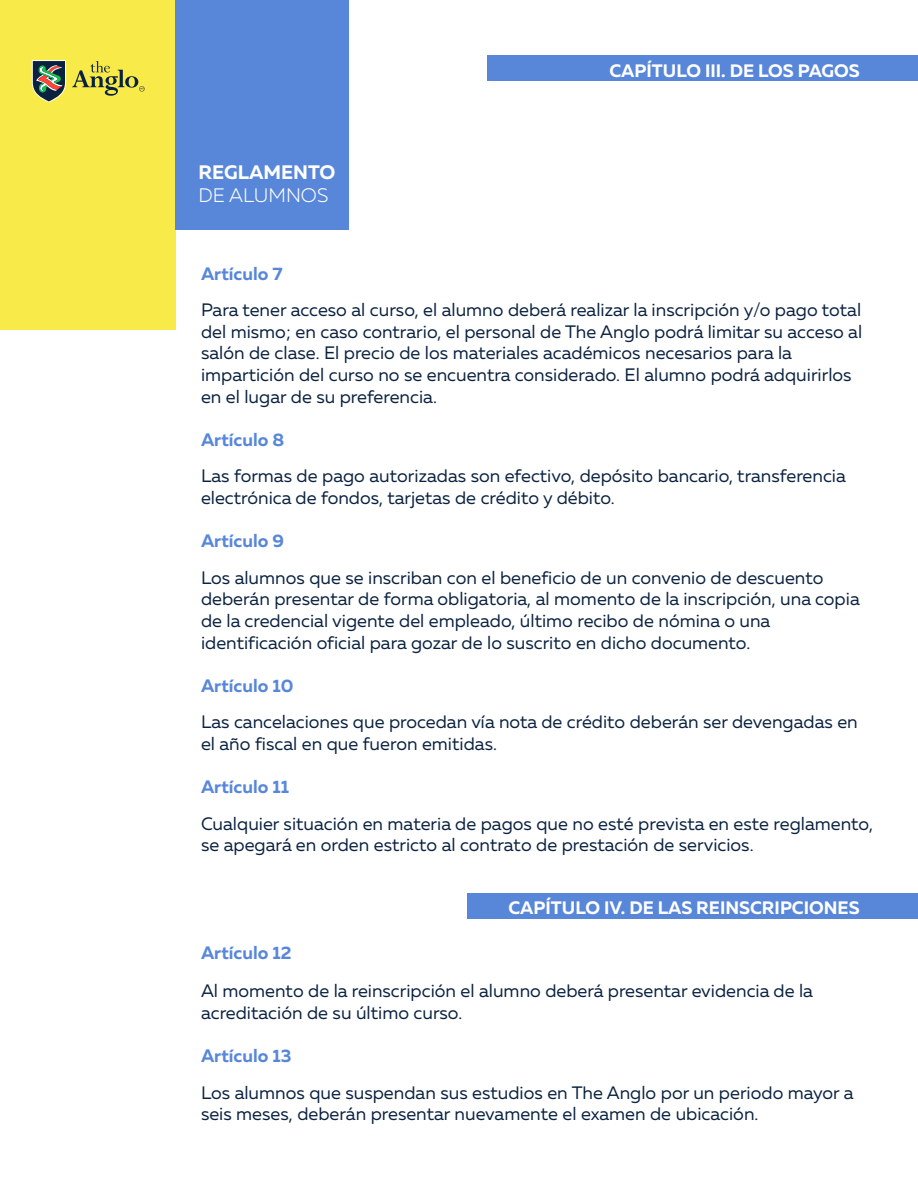
<style>
.page{position:relative;width:918px;height:1188px;background:#fff}
.page>*{position:absolute;margin:0;border:0;box-sizing:border-box;transform-origin:0 0}
.t1{font:700 19.5px "Muller";color:#fff}
.t2{font:300 19.5px "Muller";color:#fff}
.t3{font:18px/21.6px "Muller";color:#0a2240}
.t4{font:700 18px "Muller";color:#5887da}
.t5{font:700 18px "Muller";color:#fff}
</style>
<div class="page">
<div style="left:467px;top:893px;width:451px;height:26px;background:#5887da"></div>
<div style="left:488px;top:55px;width:430px;height:26px;background:#5887da"></div>
<div style="left:0;top:0;width:176px;height:330px;background:#f7ea49"></div>
<div style="left:176px;top:0;width:173px;height:229px;background:#5887da"></div>
<svg style="left:32px;top:60px;width:34px;height:43px"></svg>
<svg style="left:72px;top:61px;width:73px;height:35px"></svg>
<p class="t1" style="left:198px;top:161px;width:138px">REGLAMENTO</p>
<p class="t2" style="left:198px;top:184px;width:131px">DE ALUMNOS</p>
<p class="t5" style="left:609px;top:60px;width:252px">CAPÍTULO III. DE LOS PAGOS</p>
<p class="t4" style="left:201px;top:263px;width:83px">Artículo 7</p>
<p class="t3" style="left:201px;top:300px;width:663px">Para tener acceso al curso, el alumno deberá realizar la inscripción y/o pago total del mismo; en caso contrario, el personal de The Anglo podrá limitar su acceso al salón de clase. El precio de los materiales académicos necesarios para la impartición del curso no se encuentra considerado. El alumno podrá adquirirlos en el lugar de su preferencia.</p>
<p class="t4" style="left:201px;top:429px;width:85px">Artículo 8</p>
<p class="t3" style="left:201px;top:467px;width:646px">Las formas de pago autorizadas son efectivo, depósito bancario, transferencia electrónica de fondos, tarjetas de crédito y débito.</p>
<p class="t4" style="left:201px;top:531px;width:84px">Artículo 9</p>
<p class="t3" style="left:201px;top:568px;width:660px">Los alumnos que se inscriban con el beneficio de un convenio de descuento deberán presentar de forma obligatoria, al momento de la inscripción, una copia de la credencial vigente del empleado, último recibo de nómina o una identificación oficial para gozar de lo suscrito en dicho documento.</p>
<p class="t4" style="left:201px;top:675px;width:94px">Artículo 10</p>
<p class="t3" style="left:201px;top:713px;width:658px">Las cancelaciones que procedan vía nota de crédito deberán ser devengadas en el año fiscal en que fueron emitidas.</p>
<p class="t4" style="left:201px;top:777px;width:89px">Artículo 11</p>
<p class="t3" style="left:201px;top:814px;width:674px">Cualquier situación en materia de pagos que no esté prevista en este reglamento, se apegará en orden estricto al contrato de prestación de servicios.</p>
<p class="t5" style="left:508px;top:898px;width:353px">CAPÍTULO IV. DE LAS REINSCRIPCIONES</p>
<p class="t4" style="left:201px;top:943px;width:92px">Artículo 12</p>
<p class="t3" style="left:201px;top:982px;width:614px">Al momento de la reinscripción el alumno deberá presentar evidencia de la acreditación de su último curso.</p>
<p class="t4" style="left:201px;top:1046px;width:92px">Artículo 13</p>
<p class="t3" style="left:201px;top:1083px;width:654px">Los alumnos que suspendan sus estudios en The Anglo por un periodo mayor a seis meses, deberán presentar nuevamente el examen de ubicación.</p>
</div>
